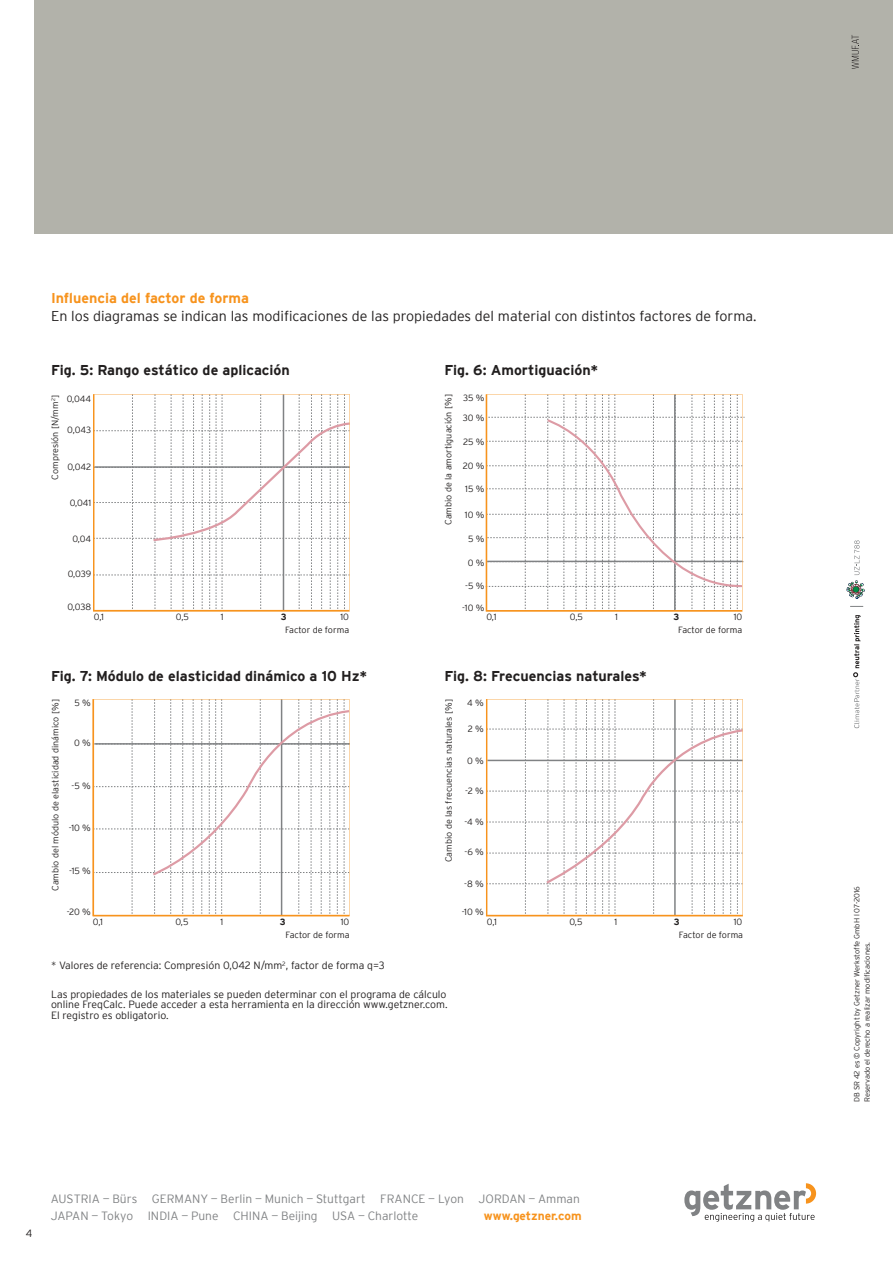
<style>
.page{position:relative;width:893px;height:1263px;background:#fff}
.page>*{position:absolute;margin:0;border:0;box-sizing:border-box;transform-origin:0 0}
.t1{font:700 14.25px "Interstate";color:#221f1f}
.t2{font:300 14.25px "Interstate";color:#221f1f}
.t3{font:700 14.25px "Interstate";color:#f7931d}
.t4{font:300 12px/17.4px "Interstate";color:#808284}
.t5{font:700 12px "Interstate";color:#f7931d}
.t6{font:300 10.5px/10.5px "Interstate";color:#221f1f;text-align:justify}
.t7{font:300 9px/13.2px "Interstate";color:#221f1f;text-align:right}
.t8{font:700 9px "Interstate";color:#221f1f}
.t9{font:300 7.5px/10.5px "Interstate";color:#221f1f}
</style>
<div class="page">
<svg style="left:93px;top:394px;width:256px;height:217px"></svg>
<svg style="left:486px;top:394px;width:256px;height:217px"></svg>
<svg style="left:93px;top:699px;width:257px;height:217px"></svg>
<svg style="left:486px;top:699px;width:257px;height:217px"></svg>
<div style="left:34px;top:0;width:859px;height:234px;background:#b2b2aa"></div>
<svg style="left:852px;top:35px;width:7px;height:34px"></svg>
<svg style="left:853px;top:615px;width:8px;height:113px"></svg>
<svg style="left:850px;top:606px;width:13px;height:1px"></svg>
<svg style="left:846px;top:540px;width:19px;height:59px"></svg>
<svg style="left:684px;top:1183px;width:132px;height:39px"></svg>
<h1 class="t3" style="left:51px;top:290px;width:199px">Inluencia del factor de forma</h1>
<h1 class="t2" style="left:51px;top:308px;width:707px">En los diagramas se indican las modiicaciones de las propiedades del material con distintos factores de forma.</h1>
<h1 class="t1" style="left:51px;top:364px;width:240px">Fig. 5: Rango estático de aplicación</h1>
<h1 class="t1" style="left:444px;top:364px;width:155px">Fig. 6: Amortiguación*</h1>
<p class="t7" style="left:49px;top:480px;width:86px;rotate:-90deg">Compresión [N/mm<sup>2</sup>]</p>
<p class="t7" style="left:67px;top:393px;width:26px">0,044</p>
<p class="t7" style="left:67px;top:424px;width:25px">0,043</p>
<p class="t7" style="left:67px;top:461px;width:25px">0,042</p>
<p class="t7" style="left:70px;top:496px;width:23px">0,041</p>
<p class="t7" style="left:72px;top:533px;width:20px">0,04</p>
<p class="t7" style="left:68px;top:568px;width:25px">0,039</p>
<p class="t7" style="left:67px;top:601px;width:25px">0,038</p>
<p class="t7" style="left:94px;top:610px;width:12px">0,1</p>
<p class="t7" style="left:176px;top:610px;width:15px">0,5</p>
<p class="t7" style="left:221px;top:610px;width:4px">1</p>
<p class="t8" style="left:281px;top:613px;width:7px">3</p>
<p class="t7" style="left:285px;top:610px;width:66px">10<br>Factor de forma</p>
<p class="t7" style="left:442px;top:525px;width:132px;rotate:-90deg">Cambio de la amortiguación [%]</p>
<p class="t7" style="left:463px;top:391px;width:23px">35 %</p>
<p class="t7" style="left:463px;top:412px;width:23px">30 %</p>
<p class="t7" style="left:463px;top:436px;width:23px">25 %</p>
<p class="t7" style="left:463px;top:459px;width:23px">20 %</p>
<p class="t7" style="left:465px;top:483px;width:21px">15 %</p>
<p class="t7" style="left:465px;top:508px;width:21px">10 %</p>
<p class="t7" style="left:468px;top:533px;width:18px">5 %</p>
<p class="t7" style="left:468px;top:557px;width:18px">0 %</p>
<p class="t7" style="left:465px;top:579px;width:21px">-5 %</p>
<p class="t7" style="left:462px;top:602px;width:24px">-10 %</p>
<p class="t7" style="left:486px;top:611px;width:12px">0,1</p>
<p class="t7" style="left:570px;top:611px;width:15px">0,5</p>
<p class="t7" style="left:615px;top:611px;width:4px">1</p>
<p class="t7" style="left:678px;top:611px;width:66px">10<br>Factor de forma</p>
<p class="t8" style="left:673px;top:613px;width:7px">3</p>
<h1 class="t1" style="left:51px;top:670px;width:317px">Fig. 7: Módulo de elasticidad dinámico a 10 Hz*</h1>
<h1 class="t1" style="left:444px;top:670px;width:204px">Fig. 8: Frecuencias naturales*</h1>
<p class="t7" style="left:49px;top:891px;width:193px;rotate:-90deg">Cambio del módulo de elasticidad dinámico [%]</p>
<p class="t7" style="left:74px;top:697px;width:18px">5 %</p>
<p class="t7" style="left:74px;top:737px;width:18px">0 %</p>
<p class="t7" style="left:72px;top:780px;width:21px">-5 %</p>
<p class="t7" style="left:69px;top:822px;width:24px">-10 %</p>
<p class="t7" style="left:69px;top:865px;width:23px">-15 %</p>
<p class="t7" style="left:67px;top:906px;width:26px">-20 %</p>
<p class="t7" style="left:93px;top:915px;width:12px">0,1</p>
<p class="t7" style="left:175px;top:915px;width:15px">0,5</p>
<p class="t7" style="left:286px;top:915px;width:66px">10<br>Factor de forma</p>
<p class="t7" style="left:220px;top:915px;width:4px">1</p>
<p class="t8" style="left:280px;top:918px;width:7px">3</p>
<p class="t7" style="left:443px;top:862px;width:164px;rotate:-90deg">Cambio de las frecuencias naturales [%]</p>
<p class="t7" style="left:467px;top:697px;width:18px">4 %</p>
<p class="t7" style="left:468px;top:722px;width:18px">2 %</p>
<p class="t7" style="left:467px;top:754px;width:18px">0 %</p>
<p class="t7" style="left:465px;top:785px;width:20px">-2 %</p>
<p class="t7" style="left:464px;top:815px;width:21px">-4 %</p>
<p class="t7" style="left:464px;top:846px;width:21px">-6 %</p>
<p class="t7" style="left:464px;top:877px;width:21px">-8 %</p>
<p class="t7" style="left:462px;top:906px;width:24px">-10 %</p>
<p class="t7" style="left:487px;top:915px;width:12px">0,1</p>
<p class="t7" style="left:569px;top:915px;width:15px">0,5</p>
<p class="t7" style="left:679px;top:915px;width:66px">10<br>Factor de forma</p>
<p class="t7" style="left:614px;top:915px;width:4px">1</p>
<p class="t8" style="left:674px;top:918px;width:7px">3</p>
<p class="t6" style="left:51px;top:961px;width:335px">* Valores de referencia: Compresión 0,042 N/mm<sup>2</sup>, factor de forma q=3</p>
<p class="t6" style="left:51px;top:989px;width:398px">Las propiedades de los materiales se pueden determinar con el programa de cálculo online FreqCalc. Puede acceder a esta herramienta en la dirección www.getzner.com.<br>El registro es obligatorio.</p>
<p class="t6" style="left:26px;top:1229px;width:8px">4</p>
<h2 class="t4" style="left:51px;top:1190px;width:531px">AUSTRIA — Bürs GERMANY — Berlin — Munich — Stuttgart FRANCE — Lyon JORDAN — Amman<br>JAPAN — Tokyo INDIA — Pune CHINA — Beijing USA — Charlotte</h2>
<h2 class="t5" style="left:484px;top:1211px;width:99px">www.getzner.com</h2>
<p class="t9" style="left:852px;top:1102px;width:217px;rotate:-90deg">DB SR 42 es © Copyright by Getzner Werkstoffe GmbH l 07-2016<br>Reservado el derecho a realizar modiicaciones.</p>
</div>
